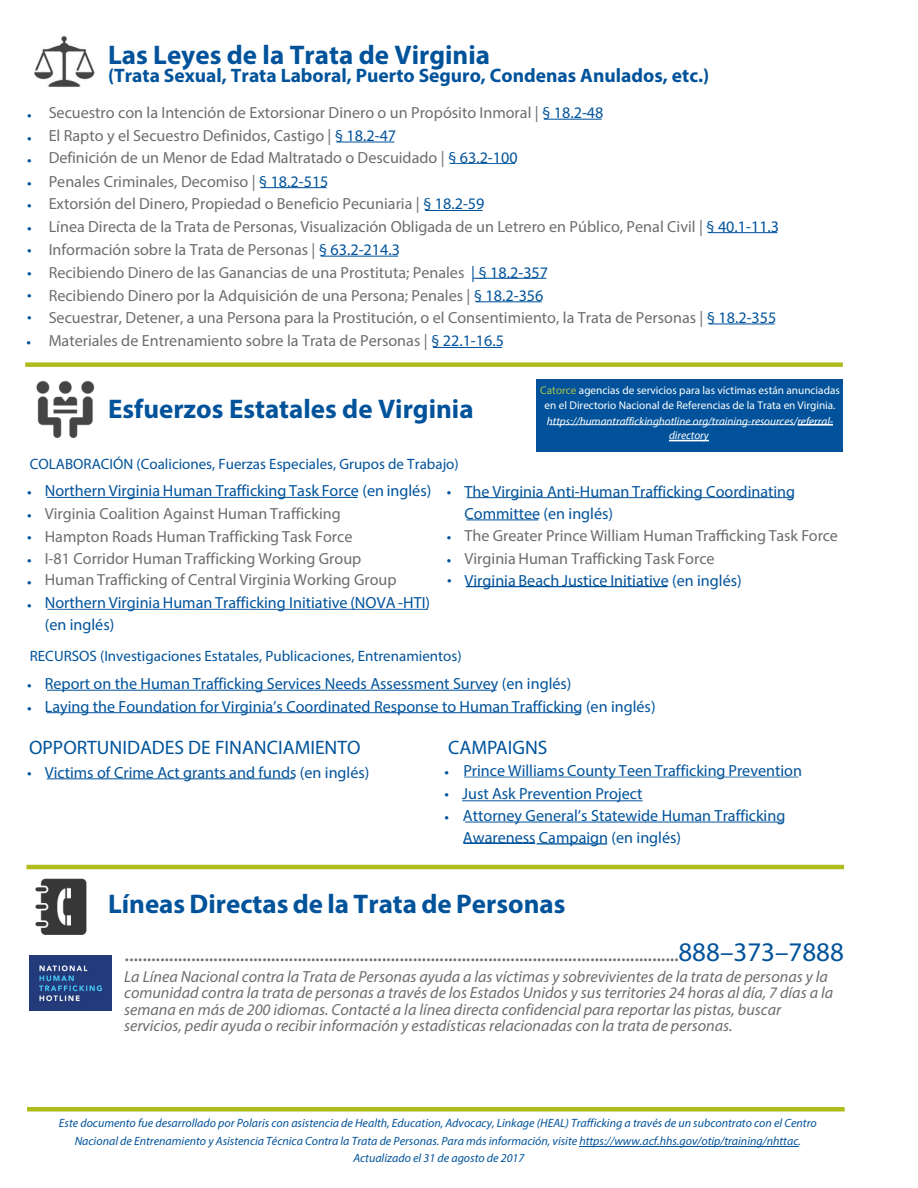
<style>
.page{position:relative;width:918px;height:1188px;background:#fff}
.page>*{position:absolute;margin:0;border:0;box-sizing:border-box;transform-origin:0 0}
.t1{font:700 27px "Myriad Pro";color:#00539b}
.t2{font:22.5px "Myriad Pro";color:#6c6d70}
.t3{font:700 19.5px "Myriad Pro";color:#00539b}
.t4{font:19.5px "Myriad Pro";color:#00539b}
.t5{font:16.05px/22.8px "Myriad Pro";color:#6c6d70}
.t6{font:16.05px/22.5px "Myriad Pro";color:#00539b}
.t7{font:italic 16.05px/16.5px "Myriad Pro";color:#6c6d70}
.t8{font:15px "Myriad Pro";color:#00539b}
.t9{font:italic 12px/17.7px "Myriad Pro";color:#00539b;text-align:center}
.t10{font:11.25px/15.3px "Myriad Pro";color:#fff;text-align:center}
.t11{font:italic 11.25px "Myriad Pro";color:#fff}
.s1{color:#00539b}
.s2{color:#6d6f71}
.s3{color:#a8c14c}
.s4{font-style:italic}
.s5{color:#6c6d70}
.s6{color:#fff}
.s7{font-size:27px;color:#01529a}
</style>
<div class="page">
<hr style="left:433px;top:347px;width:69px;height:1px;background:#00539b">
<hr style="left:709px;top:324px;width:66px;height:1px;background:#00539b">
<hr style="left:476px;top:301px;width:66px;height:1px;background:#00539b">
<hr style="left:473px;top:278px;width:73px;height:1px;background:#00539b">
<hr style="left:321px;top:256px;width:77px;height:1px;background:#00539b">
<hr style="left:708px;top:232px;width:69px;height:1px;background:#00539b">
<hr style="left:425px;top:210px;width:58px;height:1px;background:#00539b">
<hr style="left:261px;top:187px;width:66px;height:1px;background:#00539b">
<hr style="left:451px;top:163px;width:64px;height:1px;background:#00539b">
<hr style="left:337px;top:142px;width:57px;height:1px;background:#00539b">
<hr style="left:544px;top:119px;width:58px;height:1px;background:#00539b">
<div style="left:27px;top:1107px;width:818px;height:5px;background:#b0bb1d"></div>
<hr style="left:462px;top:800px;width:181px;height:1px;background:#00539b">
<img style="left:35px;top:878px;width:52px;height:57px">
<div style="left:25px;top:362px;width:818px;height:5px;background:#b0bb1d"></div>
<img style="left:34px;top:35px;width:60px;height:52px">
<img style="left:36px;top:380px;width:59px;height:59px">
<hr style="left:26px;top:865px;width:818px;height:4px;background:#b0bb1d">
<div style="left:536px;top:379px;width:307px;height:72px;background:#01529a"></div>
<hr style="left:798px;top:425px;width:35px;height:1px;background:#fff">
<hr style="left:549px;top:424px;width:246px;height:1px;background:#fff">
<hr style="left:47px;top:609px;width:381px;height:1px;background:#00539b">
<hr style="left:47px;top:497px;width:311px;height:1px;background:#00539b">
<hr style="left:466px;top:586px;width:201px;height:1px;background:#00539b">
<hr style="left:466px;top:520px;width:72px;height:1px;background:#00539b">
<hr style="left:467px;top:497px;width:326px;height:1px;background:#00539b">
<hr style="left:47px;top:712px;width:534px;height:1px;background:#00539b">
<hr style="left:47px;top:690px;width:450px;height:1px;background:#00539b">
<hr style="left:47px;top:778px;width:248px;height:1px;background:#00539b">
<hr style="left:464px;top:776px;width:334px;height:2px;background:#00539b">
<hr style="left:537px;top:844px;width:70px;height:1px;background:#00539b">
<hr style="left:463px;top:843px;width:72px;height:1px;background:#00539b">
<hr style="left:465px;top:822px;width:318px;height:1px;background:#00539b">
<img style="left:29px;top:956px;width:82px;height:54px">
<hr style="left:579px;top:1146px;width:219px;height:1px;background:#00539b">
<hr style="left:669px;top:440px;width:40px;height:1px;background:#fff">
<p class="t6" style="left:27px;top:103px;width:6px;text-align:justify">• • • • • • • • • •</p>
<p class="t6" style="left:26px;top:330px;width:6px">•</p>
<p class="t1" style="left:108px;top:38px;width:383px">Las Leyes de la Trata de Virginia</p>
<p class="t3" style="left:108px;top:63px;width:603px">(Trata Sexual, Trata Laboral, Puerto Seguro, Condenas Anulados, etc.)</p>
<p class="t5" style="left:49px;top:101px;width:732px">Secuestro con la Intención de Extorsionar Dinero o un Propósito Inmoral | <span class="s1">§ 18.2-48<br></span>El Rapto y el Secuestro Definidos, Castigo | <span class="s1">§ 18.2-47<br></span>Definición de un Menor de Edad Maltratado o Descuidado | <span class="s1">§ 63.2-100<br></span>Penales Criminales, Decomiso | <span class="s1">§ 18.2-515<br></span>Extorsión del Dinero, Propiedad o Beneficio Pecuniaria | <span class="s1">§ 18.2-59<br></span>Línea Directa de la Trata de Personas, Visualización Obligada de un Letrero en Público, Penal Civil | <span class="s1">§ 40.1-11.3<br></span>Información sobre la Trata de Personas | <span class="s1">§ 63.2-214.3<br></span><span class="s2">Recibiendo Dinero de las Ganancias de una Prostituta; Penales</span> <span class="s1">| § 18.2-357<br></span><span class="s2">Recibiendo</span> Dinero por la Adquisición de una Persona; Penales | <span class="s1">§ 18.2-356<br></span>Secuestrar, Detener, a una Persona para la Prostitución, o el Consentimiento, la Trata de Personas | <span class="s1">§ 18.2-355<br></span>Materiales de Entrenamiento sobre la Trata de Personas | <span class="s1">§ 22.1-16.5</span></p>
<h2 class="t1" style="left:108px;top:391px;width:367px">Esfuerzos Estatales de Virginia</h2>
<p class="t10" style="left:540px;top:382px;width:301px"><span class="s3">Catorce</span> agencias de servicios para las víctimas están anunciadas en el Directorio Nacional de Referencias de la Trata en Virginia. <span class="s4">https://humantraffickinghotline.org/training-resources/referral-</span></p>
<p class="t11" style="left:669px;top:428px;width:41px">directory</p>
<h3 class="t8" style="left:30px;top:454px;width:430px">COLABORACIÓN (Coaliciones, Fuerzas Especiales, Grupos de Trabajo)</h3>
<p class="t6" style="left:27px;top:480px;width:6px;text-align:justify">• • • • • •</p>
<p class="t5" style="left:45px;top:480px;width:388px;line-height:22.2px"><span class="s1">Northern Virginia Human Trafficking Task Force (en inglés)<br></span>Virginia Coalition Against Human Trafficking<br>Hampton Roads Human Trafficking Task Force<br>I-81 Corridor Human Trafficking Working Group<br>Human Trafficking of Central Virginia Working Group <span class="s1">Northern Virginia Human Trafficking Initiative (NOVA -HTI) (en inglés)</span></p>
<p class="t6" style="left:465px;top:480px;width:375px">The Virginia Anti-Human Trafficking Coordinating Committee (en inglés)<br><span class="s5">The Greater Prince William Human Trafficking Task Force Virginia Human Trafficking Task Force<br></span>Virginia Beach Justice Initiative (en inglés)</p>
<h3 class="t8" style="left:30px;top:647px;width:433px">RECURSOS (Investigaciones Estatales, Publicaciones, Entrenamientos)</h3>
<p class="t6" style="left:27px;top:673px;width:6px">• •</p>
<p class="t6" style="left:45px;top:672px;width:612px">Report on the Human Trafficking Services Needs Assessment Survey (en inglés)<br>Laying the Foundation for Virginia’s Coordinated Response to Human Trafficking (en inglés)</p>
<h3 class="t4" style="left:29px;top:735px;width:333px">OPPORTUNIDADES DE FINANCIAMIENTO</h3>
<p class="t6" style="left:27px;top:761px;width:344px">• Victims of Crime Act grants and funds (en inglés)</p>
<p class="t6" style="left:444px;top:760px;width:6px;text-align:justify">• • •</p>
<p class="t6" style="left:447px;top:480px;width:6px">•</p>
<p class="t6" style="left:447px;top:525px;width:6px">• •</p>
<p class="t6" style="left:447px;top:568px;width:6px">•</p>
<h3 class="t4" style="left:448px;top:735px;width:101px">CAMPAIGNS</h3>
<p class="t6" style="left:463px;top:759px;width:346px">Prince Williams County Teen Trafficking Prevention <span class="s6">.</span></p>
<p class="t6" style="left:462px;top:782px;width:182px">Just Ask Prevention Project</p>
<p class="t6" style="left:463px;top:804px;width:324px;line-height:21.9px">Attorney General’s Statewide Human Trafficking<br>Awareness Campaign (en inglés)</p>
<h2 class="t1" style="left:108px;top:886px;width:459px">Líneas Directas de la Trata de Personas</h2>
<p class="t2" style="left:125px;top:939px;width:721px">.............................................................................................................................<span class="s7">888–373–7888</span></p>
<p class="t7" style="left:124px;top:968px;width:710px">La Línea Nacional contra la Trata de Personas ayuda a las víctimas y sobrevivientes de la trata de personas y la comunidad contra la trata de personas a través de los Estados Unidos y sus territories 24 horas al día, 7 días a la semana en más de 200 idiomas. Contacté a la línea directa confidencial para reportar las pistas, buscar servicios, pedir ayuda o recibir información y estadísticas relacionadas con la trata de personas.</p>
<p class="t9" style="left:59px;top:1114px;width:759px">Este documento fue desarrollado por Polaris con asistencia de Health, Education, Advocacy, Linkage (HEAL) Trafficking a través de un subcontrato con el Centro<br>Nacional de Entrenamiento y Asistencia Técnica Contra la Trata de Personas. Para más información, visite https://www.acf.hhs.gov/otip/training/nhttac.<br>Actualizado el 31 de agosto de 2017</p>
</div>
